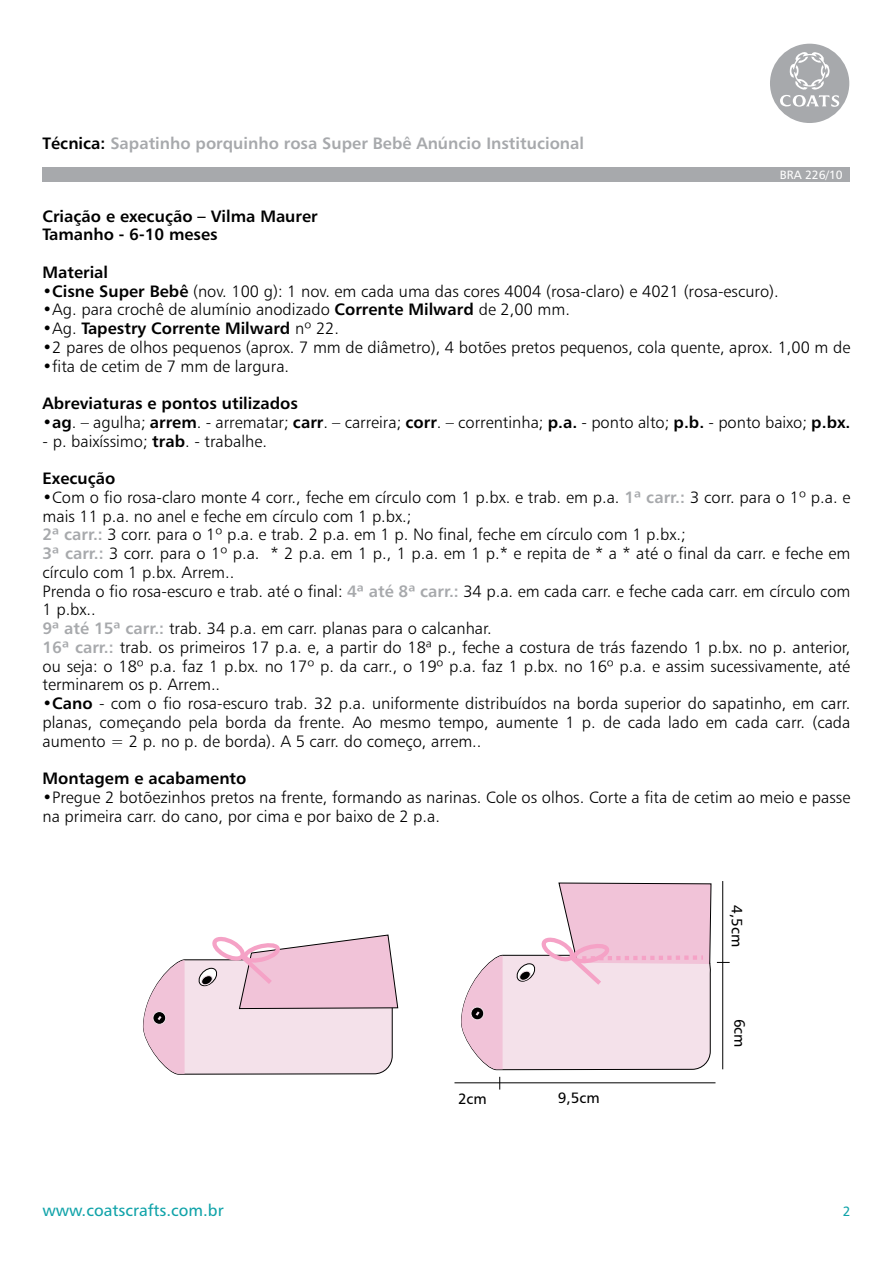
<style>
.page{position:relative;width:893px;height:1263px;background:#fff}
.page>*{position:absolute;margin:0;border:0;box-sizing:border-box;transform-origin:0 0}
.t1{font:16.5px/18.8px "Humanist 777 BT Light B";color:#000}
.t2{font:16.5px/18.8px "Humanist 777 BT Bold B";color:#000}
.t3{font:16.5px "Humanist 777 BT Bold B";color:#a7a9ac}
.t4{font:16.5px "Humanist 777 BT Roman B";color:#10a3a9}
.t5{font:15px "Humanist 777 BT Roman B";color:#000}
.t6{font:13.5px "Humanist 777 BT Roman B";color:#10a3a9}
.t7{font:12px "Humanist 777 BT Roman B";color:#fff}
.s1{color:#000}
.s2{font-family:"Humanist 777 BT Bold B"}
.s3{font-family:"Humanist 777 BT Light B"}
.s4{font-family:"Humanist 777 BT Bold B";color:#a7a9ac}
</style>
<div class="page">
<svg style="left:769px;top:43px;width:81px;height:81px"></svg>
<div style="left:770px;top:44px;width:79px;height:79px;background:#a7a9ac;border-radius:50%"></div>
<svg style="left:780px;top:50px;width:59px;height:57px"></svg>
<div style="left:43px;top:168px;width:807px;height:14px;background:#a7a9ac"></div>
<svg style="left:143px;top:934px;width:255px;height:140px"></svg>
<hr style="left:454px;top:1082px;width:261px;height:1px;background:#000">
<hr style="left:722px;top:881px;width:1px;height:188px;background:#000">
<svg style="left:461px;top:883px;width:250px;height:187px"></svg>
<svg style="left:499px;top:1077px;width:1px;height:12px"></svg>
<svg style="left:717px;top:962px;width:13px;height:1px"></svg>
<p class="t3" style="left:43px;top:133px;width:543px"><span class="s1">Técnica:</span> Sapatinho porquinho rosa Super Bebê Anúncio Institucional</p>
<p class="t7" style="left:780px;top:167px;width:64px">BRA 226/10</p>
<p class="t2" style="left:43px;top:206px;width:277px">Criação e execução – Vilma Maurer<br>Tamanho - 6-10 meses</p>
<p class="t2" style="left:43px;top:262px;width:67px">Material</p>
<p class="t1" style="left:43px;top:281px;width:738px"><span class="s2">•Cisne Super Bebê</span> (nov. 100 g): 1 nov. em cada uma das cores 4004 (rosa-claro) e 4021 (rosa-escuro).</p>
<p class="t1" style="left:43px;top:300px;width:529px">•Ag. para crochê de alumínio anodizado <span class="s2">Corrente Milward</span> de 2,00 mm.</p>
<p class="t2" style="left:43px;top:319px;width:298px"><span class="s3">•Ag.</span> Tapestry Corrente Milward <span class="s3">nº 22.</span></p>
<p class="t1" style="left:43px;top:338px;width:809px">•2 pares de olhos pequenos (aprox. 7 mm de diâmetro), 4 botões pretos pequenos, cola quente, aprox. 1,00 m de</p>
<p class="t1" style="left:43px;top:356px;width:248px">•fita de cetim de 7 mm de largura.</p>
<p class="t2" style="left:43px;top:394px;width:257px">Abreviaturas e pontos utilizados</p>
<p class="t1" style="left:43px;top:412px;width:809px"><span class="s2">•ag</span>. – agulha; <span class="s2">arrem</span>. - arrematar; <span class="s2">carr</span>. – carreira; <span class="s2">corr</span>. – correntinha; <span class="s2">p.a.</span> - ponto alto; <span class="s2">p.b.</span> - ponto baixo; <span class="s2">p.bx.</span></p>
<p class="t1" style="left:43px;top:431px;width:226px">- p. baixíssimo; <span class="s2">trab</span>. - trabalhe.</p>
<p class="t2" style="left:43px;top:469px;width:74px">Execução</p>
<p class="t1" style="left:43px;top:487px;width:809px">•Com o fio rosa-claro monte 4 corr., feche em círculo com 1 p.bx. e trab. em p.a. <span class="s4">1ª carr.:</span> 3 corr. para o 1º p.a. e mais 11 p.a. no anel e feche em círculo com 1 p.bx.;<br><span class="s4">2ª carr.:</span> 3 corr. para o 1º p.a. e trab. 2 p.a. em 1 p. No final, feche em círculo com 1 p.bx.;<br><span class="s4">3ª carr.:</span> 3 corr. para o 1º p.a. * 2 p.a. em 1 p., 1 p.a. em 1 p.* e repita de * a * até o final da carr. e feche em círculo com 1 p.bx. Arrem..<br>Prenda o fio rosa-escuro e trab. até o final: <span class="s4">4ª até 8ª carr.:</span> 34 p.a. em cada carr. e feche cada carr. em círculo com 1 p.bx..<br><span class="s4">9ª até 15ª carr.:</span> trab. 34 p.a. em carr. planas para o calcanhar.<br><span class="s4">16ª carr.:</span> trab. os primeiros 17 p.a. e, a partir do 18ª p., feche a costura de trás fazendo 1 p.bx. no p. anterior, ou seja: o 18º p.a. faz 1 p.bx. no 17º p. da carr., o 19º p.a. faz 1 p.bx. no 16º p.a. e assim sucessivamente, até terminarem os p. Arrem..</p>
<p class="t1" style="left:43px;top:694px;width:809px;text-align:justify"><span class="s2">•Cano</span> - com o fio rosa-escuro trab. 32 p.a. uniformente distribuídos na borda superior do sapatinho, em carr. planas, começando pela borda da frente. Ao mesmo tempo, aumente 1 p. de cada lado em cada carr. (cada aumento = 2 p. no p. de borda). A 5 carr. do começo, arrem..</p>
<p class="t2" style="left:43px;top:769px;width:205px">Montagem e acabamento</p>
<p class="t1" style="left:43px;top:787px;width:809px">•Pregue 2 botõezinhos pretos na frente, formando as narinas. Cole os olhos. Corte a fita de cetim ao meio e passe na primeira carr. do cano, por cima e por baixo de 2 p.a.</p>
<p class="t5" style="left:746px;top:905px;width:43px;rotate:90deg">4,5cm</p>
<p class="t5" style="left:458px;top:1090px;width:30px">2cm</p>
<p class="t5" style="left:558px;top:1088px;width:43px">9,5cm</p>
<p class="t5" style="left:749px;top:1018px;width:30px;rotate:90deg">6cm</p>
<p class="t4" style="left:43px;top:1200px;width:183px">www.coatscrafts.com.br</p>
<p class="t6" style="left:843px;top:1203px;width:9px">2</p>
</div>
